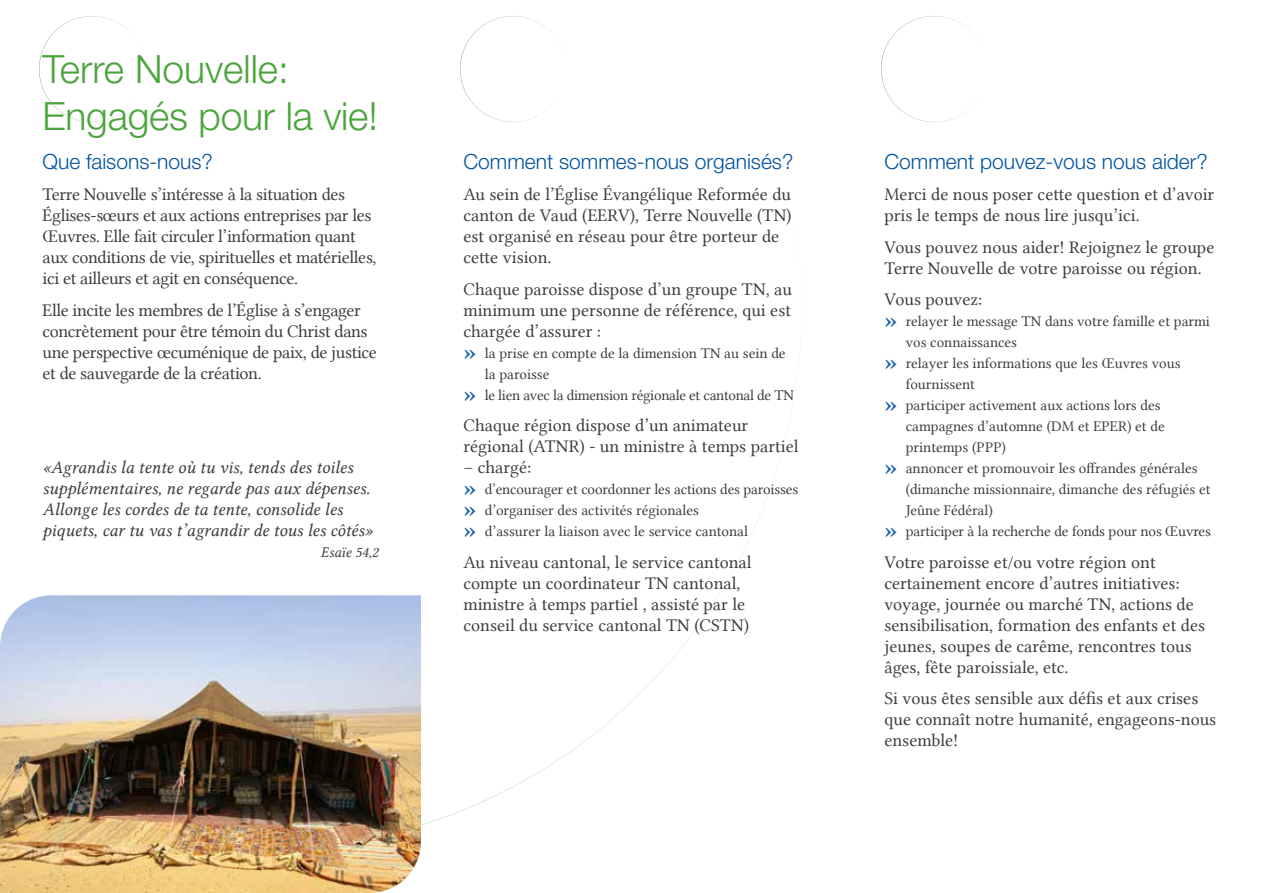
<style>
.page{position:relative;width:1263px;height:893px;background:#fff}
.page>*{position:absolute;margin:0;border:0;box-sizing:border-box;transform-origin:0 0}
.t1{font:300 39px/46.8px "Helvetica Neue LT Std";letter-spacing:-.005em;color:#4ba43d}
.t2{font:300 21px "Helvetica Neue LT Std";color:#0053a1}
.t3{font:18px/21px "Lin Libertine";color:#3c3c3b}
.t4{font:18px/21px "Lin Libertine";letter-spacing:-.02em;color:#3c3c3b}
.t5{font:18px/21px "Lin Libertine I";color:#3c3c3b}
.t6{font:15px/21px "Lin Libertine";color:#3c3c3b}
.t7{font:15px "Lin Libertine";letter-spacing:-.02em;color:#3c3c3b}
.t8{font:15px "Lin Libertine I";color:#3c3c3b}
.s1{font-family:"Marion";font-weight:700;font-size:27px;color:#1760aa}
</style>
<div class="page">
<svg style="left:460px;top:16px;width:97px;height:107px"></svg>
<svg style="left:881px;top:16px;width:97px;height:107px"></svg>
<svg style="left:39px;top:16px;width:97px;height:107px"></svg>
<img style="left:0;top:595px;width:421px;height:298px">
<h1 class="t1" style="left:43px;top:45px;width:337px">Terre Nouvelle:<br>Engagés pour la vie!</h1>
<p class="t2" style="left:43px;top:148px;width:172px">Que faisons-nous?</p>
<p class="t4" style="left:43px;top:184px;width:336px">Terre Nouvelle s’intéresse à la situation des Églises-sœurs et aux actions entreprises par les Œuvres. Elle fait circuler l’information quant aux conditions de vie, spirituelles et matérielles, ici et ailleurs et agit en conséquence.</p>
<p class="t4" style="left:43px;top:299px;width:336px">Elle incite les membres de l’Église à s’engager concrètement pour être témoin du Christ dans une perspective œcuménique de paix, de justice et de sauvegarde de la création.</p>
<p class="t5" style="left:43px;top:457px;width:332px">«Agrandis la tente où tu vis, tends des toiles supplémentaires, ne regarde pas aux dépenses.<br>Allonge les cordes de ta tente, consolide les piquets, car tu vas t’agrandir de tous les côtés»</p>
<p class="t8" style="left:321px;top:544px;width:59px">Esaïe 54,2</p>
<p class="t2" style="left:463px;top:148px;width:331px">Comment sommes-nous organisés?</p>
<p class="t3" style="left:463px;top:184px;width:330px">Au sein de l’Église Évangélique Reformée du canton de Vaud (EERV), Terre Nouvelle (TN) est organisé en réseau pour être porteur de cette vision.</p>
<p class="t3" style="left:463px;top:278px;width:330px;text-align:justify">Chaque paroisse dispose d’un groupe TN, au minimum une personne de référence, qui est chargée d’assurer :</p>
<p class="t6" style="left:463px;top:342px;width:324px"><span class="s1">»</span> la prise en compte de la dimension TN au sein de</p>
<p class="t6" style="left:485px;top:363px;width:66px">la paroisse</p>
<p class="t7" style="left:463px;top:386px;width:332px"><span class="s1">»</span> le lien avec la dimension régionale et cantonal de TN</p>
<p class="t3" style="left:463px;top:415px;width:336px">Chaque région dispose d’un animateur régional (ATNR) - un ministre à temps partiel</p>
<p class="t3" style="left:463px;top:457px;width:69px">– chargé:</p>
<p class="t6" style="left:463px;top:479px;width:336px"><span class="s1">»</span> d’encourager et coordonner les actions des paroisses <span class="s1">»</span> d’organiser des activités régionales<br><span class="s1">»</span> d’assurer la liaison avec le service cantonal</p>
<p class="t3" style="left:463px;top:551px;width:289px">Au niveau cantonal, le service cantonal compte un coordinateur TN cantonal, ministre à temps partiel , assisté par le conseil du service cantonal TN (CSTN)</p>
<p class="t2" style="left:884px;top:148px;width:325px">Comment pouvez-vous nous aider?</p>
<p class="t3" style="left:884px;top:184px;width:331px">Merci de nous poser cette question et d’avoir pris le temps de nous lire jusqu’ici.</p>
<p class="t3" style="left:884px;top:236px;width:331px">Vous pouvez nous aider! Rejoignez le groupe<br>Terre Nouvelle de votre paroisse ou région.</p>
<p class="t3" style="left:884px;top:289px;width:99px">Vous pouvez:</p>
<p class="t6" style="left:884px;top:311px;width:327px"><span class="s1">»</span> relayer le message TN dans votre famille et parmi</p>
<p class="t6" style="left:906px;top:332px;width:113px">vos connaissances</p>
<p class="t6" style="left:884px;top:353px;width:298px"><span class="s1">»</span> relayer les informations que les Œuvres vous</p>
<p class="t6" style="left:906px;top:374px;width:71px">fournissent</p>
<p class="t6" style="left:884px;top:395px;width:278px"><span class="s1">»</span> participer activement aux actions lors des</p>
<p class="t6" style="left:906px;top:416px;width:260px">campagnes d’automne (DM et EPER) et de</p>
<p class="t6" style="left:906px;top:437px;width:102px">printemps (PPP)</p>
<p class="t6" style="left:884px;top:458px;width:315px"><span class="s1">»</span> annoncer et promouvoir les offrandes générales</p>
<p class="t6" style="left:906px;top:479px;width:306px">(dimanche missionnaire, dimanche des réfugiés et</p>
<p class="t6" style="left:906px;top:500px;width:89px">Jeûne Fédéral)</p>
<p class="t6" style="left:884px;top:521px;width:328px"><span class="s1">»</span> participer à la recherche de fonds pour nos Œuvres</p>
<p class="t3" style="left:884px;top:551px;width:322px">Votre paroisse et/ou votre région ont certainement encore d’autres initiatives: voyage, journée ou marché TN, actions de sensibilisation, formation des enfants et des jeunes, soupes de carême, rencontres tous âges, fête paroissiale, etc.</p>
<p class="t3" style="left:884px;top:688px;width:333px">Si vous êtes sensible aux défis et aux crises que connaît notre humanité, engageons-nous ensemble!</p>
</div>
